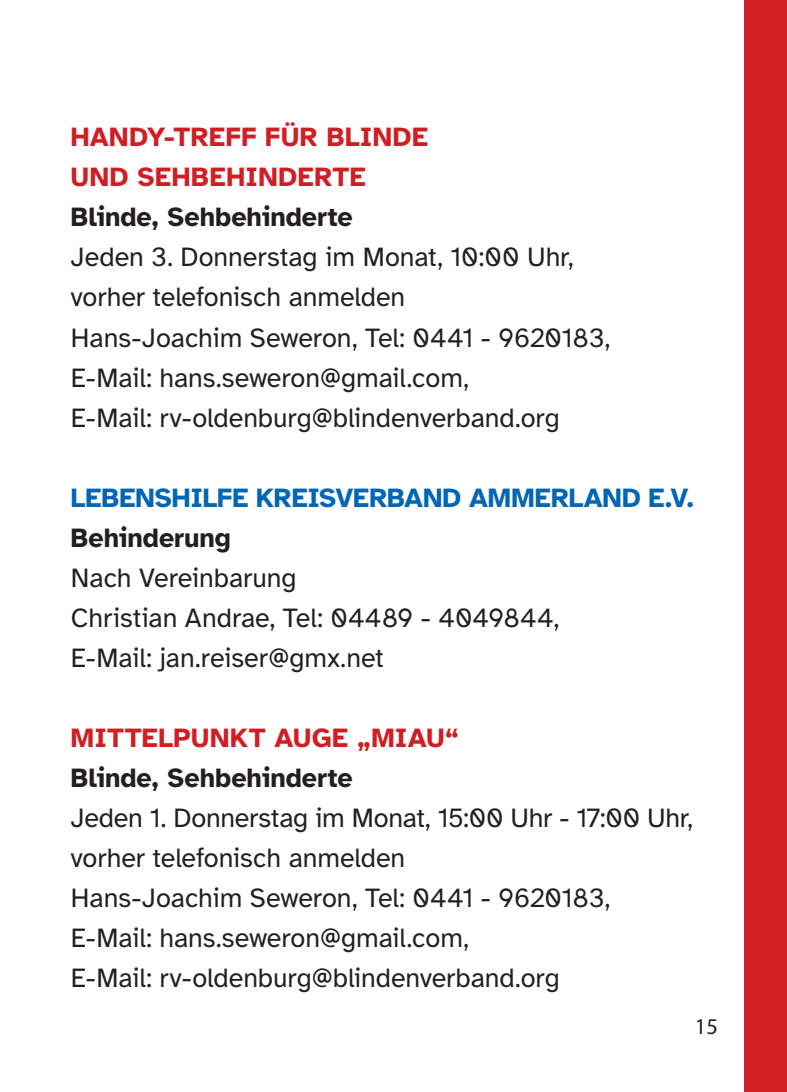
<style>
.page{position:relative;width:787px;height:1092px;background:#fff}
.page>*{position:absolute;margin:0;border:0;box-sizing:border-box;transform-origin:0 0}
.t1{font:27.5px/40px "Atkinson Hyperlegible";letter-spacing:-.005em;color:#231f20}
.t2{font:700 27.5px/40px "Atkinson Hyperlegible";letter-spacing:.02em;color:#d01e25}
.t3{font:700 27.5px "Atkinson Hyperlegible";color:#231f20}
.t4{font:700 27.5px "Atkinson Hyperlegible";letter-spacing:-.005em;color:#0166b3}
.t5{font:22.5px "Myriad Pro";color:#231f20}
</style>
<div class="page">
<div style="left:744px;top:0;width:43px;height:1091px;background:#d01e25"></div>
<p class="t2" style="left:71px;top:117px;width:359px">HANDY-TREFF FÜR BLINDE<br>UND SEHBEHINDERTE</p>
<p class="t3" style="left:71px;top:201px;width:283px">Blinde, Sehbehinderte</p>
<p class="t1" style="left:71px;top:238px;width:541px">Jeden 3. Donnerstag im Monat, 10:00 Uhr, vorher telefonisch anmelden<br>Hans-Joachim Seweron, Tel: 0441 - 9620183, E-Mail: hans.seweron@gmail.com,<br>E-Mail: rv-oldenburg@blindenverband.org</p>
<p class="t4" style="left:71px;top:481px;width:624px">LEBENSHILFE KREISVERBAND AMMERLAND E.V.</p>
<p class="t3" style="left:71px;top:521px;width:162px">Behinderung</p>
<p class="t1" style="left:71px;top:558px;width:490px">Nach Vereinbarung<br>Christian Andrae, Tel: 04489 - 4049844,<br>E-Mail: jan.reiser@gmx.net</p>
<p class="t2" style="left:71px;top:717px;width:389px">MITTELPUNKT AUGE „MIAU“</p>
<p class="t3" style="left:71px;top:761px;width:283px">Blinde, Sehbehinderte</p>
<p class="t1" style="left:71px;top:798px;width:623px">Jeden 1. Donnerstag im Monat, 15:00 Uhr - 17:00 Uhr, vorher telefonisch anmelden<br>Hans-Joachim Seweron, Tel: 0441 - 9620183, E-Mail: hans.seweron@gmail.com,<br>E-Mail: rv-oldenburg@blindenverband.org</p>
<p class="t5" style="left:694px;top:1012px;width:25px">15</p>
</div>
